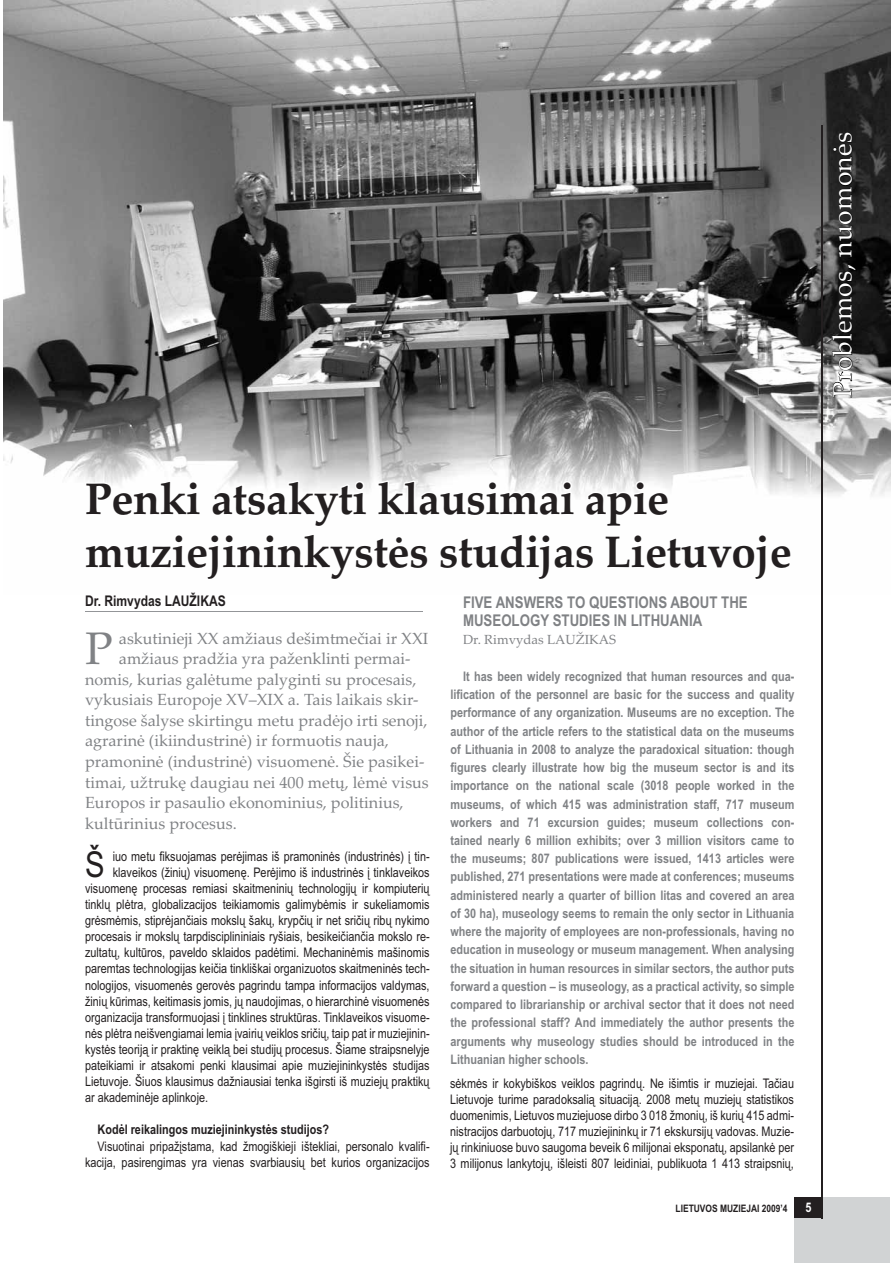
<style>
.page{position:relative;width:893px;height:1263px;background:#fff}
.page>*{position:absolute;margin:0;border:0;box-sizing:border-box;transform-origin:0 0}
.t1{font:45.75px "Palatino Linotype";color:#808285}
.t2{font:700 44.1px/52.9px "Palatino Linotype";letter-spacing:-.01em;color:#231f20}
.t3{font:35.7px "Arial Narrow";color:#231f20}
.t4{font:26.4px "Palatino Linotype";letter-spacing:.01em;color:#fff}
.t5{font:16.2px "Palatino Linotype";color:#808285}
.t6{font:700 16.2px/18.3px "Arial Narrow";color:#808285}
.t7{font:700 14.7px "Arial Narrow";color:#231f20}
.t8{font:13.2px/15.9px "Arial Narrow";color:#231f20;text-align:right}
.t9{font:700 13.2px/18.3px "Arial Narrow";color:#808285;text-align:justify}
.t10{font:700 13.2px "Arial Narrow";color:#231f20}
.t11{font:13.2px "Palatino Linotype";color:#808285}
.t12{font:700 13.2px "Arial Narrow";color:#fff}
.t13{font:700 10.35px "Arial Narrow";color:#231f20}
</style>
<div class="page">
<img style="left:4px;top:0;width:886px;height:595px">
<div style="left:794px;top:1197px;width:96px;height:65px;background:#d1d3d4"></div>
<hr style="left:822px;top:125px;width:1px;height:1093px;background:#231f20">
<div style="left:794px;top:1197px;width:28px;height:21px;background:#231f20"></div>
<svg style="left:831px;top:264px;width:26px;height:134px;background:#444"></svg>
<svg style="left:832px;top:132px;width:21px;height:125px;background:#1f1f1f"></svg>
<svg style="left:83px;top:342px;width:710px;height:270px"></svg>
<h3 class="t4" style="left:832px;top:398px;width:267px;rotate:-90deg">Problemos, nuomonės</h3>
<h2 class="t2" style="left:85px;top:472px;width:708px">Penki atsakyti klausimai apie muziejininkystės studĳas Lietuvoje</h2>
<p class="t6" style="left:463px;top:595px;width:286px">FIVE ANSWERS TO QUESTIONS ABOUT THE<br>MUSEOLOGY STUDIES IN LITHUANIA</p>
<p class="t11" style="left:463px;top:635px;width:154px">Dr. Rimvydas LAUŽIKAS</p>
<p class="t9" style="left:450px;top:668px;width:345px;text-indent:13px">It has been widely recognized that human resources and qua&shy;lification of the personnel are basic for the success and quality performance of any organization. Museums are no exception. The author of the article refers to the statistical data on the museums of Lithuania in 2008 to analyze the paradoxical situation: though figures clearly illustrate how big the museum sector is and its importance on the national scale (3018 people worked in the museums, of which 415 was administration staff, 717 museum workers and 71 excursion guides; museum collections con&shy;tained nearly 6 million exhibits; over 3 million visitors came to the museums; 807 publications were issued, 1413 articles were published, 271 presentations were made at conferences; museums administered nearly a quarter of billion litas and covered an area of 30 ha), museology seems to remain the only sector in Lithuania where the majority of employees are non-professionals, having no education in museology or museum management. When analysing the situation in human resources in similar sectors, the author puts forward a question – is museology, as a practical activity, so simple compared to librarianship or archival sector that it does not need the professional staff? And immediately the author presents the arguments why museology studies should be introduced in the Lithuanian higher schools.</p>
<p class="t8" style="left:450px;top:1077px;width:345px;text-align:justify">sėkmės ir kokybiškos veiklos pagrindų. Ne išimtis ir muziejai. Tačiau Lietuvoje turime paradoksalią situaciją. 2008 metų muziejų statistikos duomenimis, Lietuvos muziejuose dirbo 3 018 žmonių, iš kurių 415 admi&shy;nistracijos darbuotojų, 717 muziejininkų ir 71 ekskursijų vadovas. Muzie&shy;jų rinkiniuose buvo saugoma beveik 6 milijonai eksponatų, apsilankė per 3 milijonus lankytojų, išleisti 807 leidiniai, publikuota 1 413 straipsnių,</p>
<p class="t7" style="left:85px;top:595px;width:142px">Dr. Rimvydas LAUŽIKAS</p>
<h1 class="t1" style="left:85px;top:631px;width:29px">P</h1>
<p class="t5" style="left:119px;top:632px;width:311px">askutinieji XX amžiaus dešimtmečiai ir XXI</p>
<p class="t5" style="left:119px;top:652px;width:293px">amžiaus pradžia yra paženklinti permai-</p>
<p class="t5" style="left:85px;top:673px;width:333px">nomis, kurias galėtume palyginti su procesais,</p>
<p class="t5" style="left:85px;top:694px;width:335px">vykusiais Europoje XV–XIX a. Tais laikais skir-</p>
<p class="t5" style="left:85px;top:714px;width:344px">tingose šalyse skirtingu metu pradėjo irti senoji,</p>
<p class="t5" style="left:85px;top:735px;width:305px">agrarinė (ikiindustrinė) ir formuotis nauja,</p>
<p class="t5" style="left:85px;top:755px;width:341px">pramoninė (industrinė) visuomenė. Šie pasikei-</p>
<p class="t5" style="left:85px;top:776px;width:345px">timai, užtrukę daugiau nei 400 metų, lėmė visus</p>
<p class="t5" style="left:85px;top:796px;width:320px">Europos ir pasaulio ekonominius, politinius,</p>
<p class="t5" style="left:85px;top:817px;width:153px">kultūrinius procesus.</p>
<h3 class="t3" style="left:85px;top:851px;width:21px">Š</h3>
<p class="t8" style="left:113px;top:849px;width:318px">iuo metu fiksuojamas perėjimas iš pramoninės (industrinės) į tin-</p>
<p class="t8" style="left:113px;top:866px;width:318px">klaveikos (žinių) visuomenę. Perėjimo iš industrinės į tinklaveikos</p>
<p class="t8" style="left:85px;top:882px;width:346px">visuomenę procesas remiasi skaitmeninių technologijų ir kompiuterių</p>
<p class="t8" style="left:85px;top:898px;width:346px">tinklų plėtra, globalizacijos teikiamomis galimybėmis ir sukeliamomis</p>
<p class="t8" style="left:85px;top:914px;width:346px">grėsmėmis, stiprėjančiais mokslų šakų, krypčių ir net sričių ribų nykimo</p>
<p class="t8" style="left:85px;top:930px;width:346px">procesais ir mokslų tarpdisciplininiais ryšiais, besikeičiančia mokslo re-</p>
<p class="t8" style="left:85px;top:946px;width:346px">zultatų, kultūros, paveldo sklaidos padėtimi. Mechaninėmis mašinomis</p>
<p class="t8" style="left:85px;top:962px;width:346px">paremtas technologijas keičia tinkliškai organizuotos skaitmeninės tech-</p>
<p class="t8" style="left:85px;top:978px;width:346px">nologijos, visuomenės gerovės pagrindu tampa informacijos valdymas,</p>
<p class="t8" style="left:85px;top:994px;width:346px">žinių kūrimas, keitimasis jomis, jų naudojimas, o hierarchinė visuomenės</p>
<p class="t8" style="left:85px;top:1010px;width:346px">organizacija transformuojasi į tinklines struktūras. Tinklaveikos visuome-</p>
<p class="t8" style="left:85px;top:1027px;width:346px">nės plėtra neišvengiamai lemia įvairių veiklos sričių, taip pat ir muziejinin-</p>
<p class="t8" style="left:85px;top:1043px;width:346px">kystės teoriją ir praktinę veiklą bei studijų procesus. Šiame straipsnelyje</p>
<p class="t8" style="left:85px;top:1059px;width:346px">pateikiami ir atsakomi penki klausimai apie muziejininkystės studijas</p>
<p class="t8" style="left:85px;top:1075px;width:346px">Lietuvoje. Šiuos klausimus dažniausiai tenka išgirsti iš muziejų praktikų</p>
<p class="t8" style="left:85px;top:1091px;width:125px">ar akademinėje aplinkoje.</p>
<p class="t10" style="left:98px;top:1125px;width:233px">Kodėl reikalingos muziejininkystės studijos?</p>
<p class="t8" style="left:85px;top:1139px;width:346px">Visuotinai pripažįstama, kad žmogiškieji ištekliai, personalo kvalifi&shy;kacija, pasirengimas yra vienas svarbiausių bet kurios organizacijos</p>
<p class="t13" style="left:675px;top:1205px;width:114px">LIETUVOS MUZIEJAI 2009’4</p>
<p class="t12" style="left:805px;top:1202px;width:8px">5</p>
</div>
